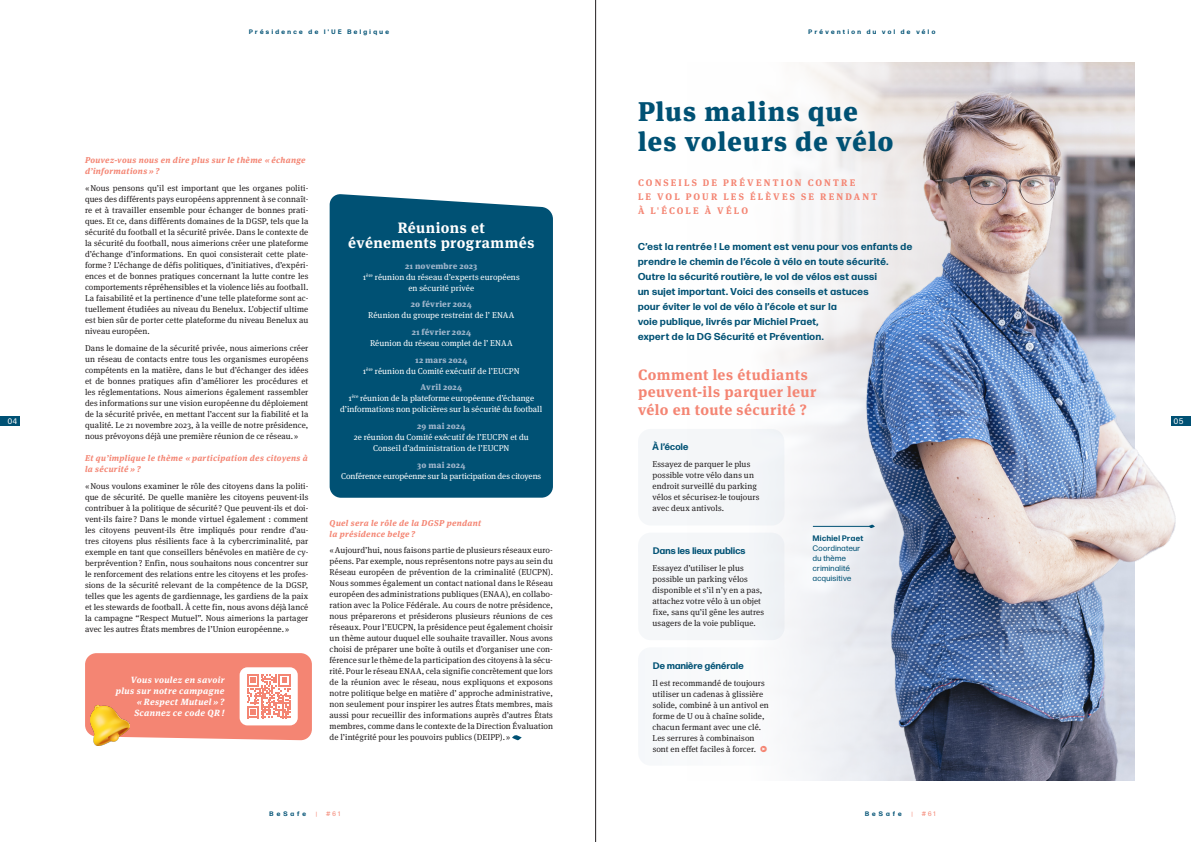
<style>
.page{position:relative;width:1191px;height:842px;background:#fff}
.page>*{position:absolute;margin:0;border:0;box-sizing:border-box;transform-origin:0 0}
.Titel{font:900 27px/30px "Meta Serif Pro";letter-spacing:.035em;color:#005174}
.Tussentitel{font:700 15px/17.5px "Meta Serif Pro";letter-spacing:.025em;color:#f48573}
.Tussentitel-2{font:700 15px/15px "Meta Serif Pro";letter-spacing:.025em;color:#fff;text-align:center}
.Inleiding{font:700 10px/15px "Forma DJR Display";letter-spacing:.05em;color:#005174}
.Ondertitel{font:700 9.5px/14px "Meta Serif Pro";letter-spacing:.225em;color:#f48573}
.DATUM_COVER{font:700 9.5px "Forma DJR Display";letter-spacing:.025em;color:#005174}
.Tussentitel-3{font:italic 700 9px/11px "Meta Serif Pro";letter-spacing:.04em;color:#fff;text-align:right}
.Body{font:8.5px/11px "Meta Serif Pro";letter-spacing:.005em;color:#231f20;text-align:justify}
.Body-2{font:8.5px/11px "Meta Serif Pro";color:#fff;text-align:center}
.Tussentitel-4{font:italic 700 8.5px/11px "Meta Serif Pro";letter-spacing:.04em;color:#f48573}
.PRESUBTITEL{font:8.5px "Meta Serif Pro";color:#f48573}
.Quote_2{font:8px/10px "Forma DJR Display";letter-spacing:.055em;color:#005174}
.t1{font:8px "Forma DJR Display";color:#fff}
.MASTER_rubriekstitel{font:700 6.5px "Forma DJR Display";letter-spacing:.37em;color:#005174}
.t2{font:6.5px "Forma DJR Display";color:#f48573}
.t3{font:5.8px "Forma DJR Display";color:#f48573;scale:1.11 1}
.s1{font-weight:900;color:#9cb4ca}
.s2{font-weight:700}
</style>
<div class="page">
<img style="left:831px;top:62px;width:345px;height:719px">
<hr style="left:813px;top:526px;width:58px;height:1px;background:#005174">
<svg style="left:868px;top:525px;width:7px;height:3px"></svg>
<div style="left:330px;top:194px;width:223px;height:304px;background:#005174"></div>
<svg style="left:85px;top:653px;width:227px;height:87px;background:#f59586"></svg>
<div style="left:0;top:416px;width:20px;height:10px;background:#005174"></div>
<div style="left:1171px;top:416px;width:20px;height:10px;background:#005174"></div>
<div style="left:638px;top:429px;width:146px;height:96px;background:#f4f6f8;border-radius:13px"></div>
<div style="left:638px;top:533px;width:146px;height:107px;background:#f4f6f8;border-radius:13px"></div>
<div style="left:638px;top:647px;width:146px;height:119px;background:#f8f9fb;border-radius:13px"></div>
<svg style="left:512px;top:735px;width:10px;height:5px"></svg>
<img style="left:90px;top:705px;width:40px;height:40px">
<hr style="left:595px;top:0;width:1px;height:842px;background:#231f20">
<p class="MASTER_rubriekstitel" style="left:249px;top:28px;width:141px">Présidence de l'UE Belgique</p>
<p class="MASTER_rubriekstitel" style="left:808px;top:28px;width:128px">Prévention du vol de vélo</p>
<p class="Titel" style="left:638px;top:93px;width:257px">Plus malins que les voleurs de vélo</p>
<p class="Tussentitel-4" style="left:85px;top:154px;width:222px">Pouvez-vous nous en dire plus sur le thème « échange d’informations»?</p>
<p class="Body" style="left:85px;top:182px;width:225px">«Nous pensons qu’il est important que les organes politi&shy;ques des différents pays européens apprennent à se connaît&shy;re et à travailler ensemble pour échanger de bonnes prati&shy;ques. Et ce, dans différents domaines de la DGSP, tels que la sécurité du football et la sécurité privée. Dans le contexte de la sécurité du football, nous aimerions créer une plateforme d’échange d’informations. En quoi consisterait cette plate&shy;forme ? L’échange de défis politiques, d’initiatives, d’expéri&shy;ences et de bonnes pratiques concernant la lutte contre les comportements répréhensibles et la violence liés au football.<br>La faisabilité et la pertinence d’une telle plateforme sont ac&shy;tuellement étudiées au niveau du Benelux. L’objectif ultime est bien sûr de porter cette plateforme du niveau Benelux au niveau européen.</p>
<p class="Body" style="left:85px;top:342px;width:225px">Dans le domaine de la sécurité privée, nous aimerions créer un réseau de contacts entre tous les organismes européens compétents en la matière, dans le but d’échanger des idées et de bonnes pratiques afin d’améliorer les procédures et les réglementations. Nous aimerions également rassembler des informations sur une vision européenne du déploiement de la sécurité privée, en mettant l’accent sur la fiabilité et la qualité. Le 21 novembre 2023, à la veille de notre présidence, nous prévoyons déjà une première réunion de ce réseau.»</p>
<p class="Tussentitel-4" style="left:85px;top:452px;width:224px">Et qu’implique le thème « participation des citoyens à la sécurité» ?</p>
<p class="Body" style="left:85px;top:480px;width:225px">«Nous voulons examiner le rôle des citoyens dans la politi&shy;que de sécurité. De quelle manière les citoyens peuvent-ils contribuer à la politique de sécurité? Que peuvent-ils et doi&shy;vent-ils faire ? Dans le monde virtuel également : comment les citoyens peuvent-ils être impliqués pour rendre d’au&shy;tres citoyens plus résilients face à la cybercriminalité, par exemple en tant que conseillers bénévoles en matière de cy&shy;berprévention? Enfin, nous souhaitons nous concentrer sur le renforcement des relations entre les citoyens et les profes&shy;sions de la sécurité relevant de la compétence de la DGSP, telles que les agents de gardiennage, les gardiens de la paix et les stewards de football. À cette fin, nous avons déjà lancé la campagne “Respect Mutuel”. Nous aimerions la partager avec les autres États membres de l’Union européenne.»</p>
<p class="Ondertitel" style="left:638px;top:175px;width:241px">CONSEILS DE PRÉVENTION CONTRE<br>LE VOL POUR LES ÉLÈVES SE RENDANT<br>À L'ÉCOLE À VÉLO</p>
<p class="Tussentitel-2" style="left:348px;top:219px;width:188px">Réunions et<br>événements programmés</p>
<p class="Inleiding" style="left:638px;top:239px;width:276px">C’est la rentrée ! Le moment est venu pour vos enfants de prendre le chemin de l’école à vélo en toute sécurité.<br>Outre la sécurité routière, le vol de vélos est aussi<br>un sujet important. Voici des conseils et astuces<br>pour éviter le vol de vélo à l’école et sur la<br>voie publique, livrés par Michiel Praet,<br>expert de la DG Sécurité et Prévention.</p>
<p class="Body-2" style="left:363px;top:260px;width:158px"><span class="s1">21 novembre 2023<br></span>1<sup>ère</sup> réunion du réseau d’experts européens en sécurité privée</p>
<p class="Body-2" style="left:368px;top:298px;width:148px"><span class="s1">20 février 2024<br></span>Réunion du groupe restreint de l’ ENAA</p>
<p class="Body-2" style="left:370px;top:326px;width:144px"><span class="s1">21 février 2024<br></span>Réunion du réseau complet de l’ ENAA</p>
<p class="Body-2" style="left:363px;top:354px;width:158px"><span class="s1">12 mars 2024<br></span>1<sup>ère</sup> réunion du Comité exécutif de l’EUCPN</p>
<p class="Body-2" style="left:340px;top:381px;width:204px"><span class="s1">Avril 2024<br></span>1<sup>ère</sup> réunion de la plateforme européenne d’échange d’informations non policières sur la sécurité du football</p>
<p class="Body-2" style="left:354px;top:420px;width:176px"><span class="s1">29 mai 2024<br></span>2e réunion du Comité exécutif de l’EUCPN et du<br>Conseil d’administration de l’EUCPN</p>
<p class="Body-2" style="left:341px;top:459px;width:201px"><span class="s1">30 mai 2024<br></span>Conférence européenne sur la participation des citoyens</p>
<p class="Tussentitel" style="left:638px;top:364px;width:180px">Comment les étudiants peuvent-ils parquer leur vélo en toute sécurité ?</p>
<p class="DATUM_COVER" style="left:652px;top:441px;width:37px">À l’école</p>
<p class="t1" style="left:8px;top:416px;width:11px">04</p>
<p class="t1" style="left:1174px;top:416px;width:11px">05</p>
<p class="Body" style="left:652px;top:458px;width:108px;text-align:left">Essayez de parquer le plus possible votre vélo dans un endroit surveillé du parking vélos et sécurisez-le toujours avec deux antivols.</p>
<p class="Tussentitel-4" style="left:330px;top:516px;width:153px">Quel sera le rôle de la DGSP pendant la présidence belge?</p>
<p class="Body" style="left:330px;top:544px;width:225px">«Aujourd’hui, nous faisons partie de plusieurs réseaux euro&shy;péens. Par exemple, nous représentons notre pays au sein du Réseau européen de prévention de la criminalité (EUCPN).<br>Nous sommes également un contact national dans le Réseau européen des administrations publiques (ENAA), en collabo&shy;ration avec la Police Fédérale. Au cours de notre présidence, nous préparerons et présiderons plusieurs réunions de ces réseaux. Pour l’EUCPN, la présidence peut également choisir un thème autour duquel elle souhaite travailler. Nous avons choisi de préparer une boîte à outils et d’organiser une con&shy;férence sur le thème de la participation des citoyens à la sécu&shy;rité. Pour le réseau ENAA, cela signifie concrètement que lors de la réunion avec le réseau, nous expliquons et exposons notre politique belge en matière d’ approche administrative, non seulement pour inspirer les autres États membres, mais aussi pour recueillir des informations auprès d’autres États membres, comme dans le contexte de la Direction Évaluation de l’intégrité pour les pouvoirs publics (DEIPP).»</p>
<p class="Quote_2" style="left:813px;top:533px;width:52px"><span class="s2">Michiel Praet<br></span>Coordinateur du thème criminalité acquisitive</p>
<p class="DATUM_COVER" style="left:653px;top:545px;width:94px">Dans les lieux publics</p>
<p class="Body" style="left:652px;top:562px;width:113px;text-align:left">Essayez d’utiliser le plus possible un parking vélos disponible et s’il n’y en a pas, attachez votre vélo à un objet fixe, sans qu’il gêne les autres usagers de la voie publique.</p>
<p class="DATUM_COVER" style="left:653px;top:659px;width:92px">De manière générale</p>
<p class="Tussentitel-3" style="left:116px;top:674px;width:110px">Vous voulez en savoir plus sur notre campagne « Respect Mutuel » ?<br>Scannez ce code QR !</p>
<p class="Body" style="left:652px;top:677px;width:118px;text-align:left">Il est recommandé de toujours utiliser un cadenas à glissière solide, combiné à un antivol en forme de U ou à chaîne solide, chacun fermant avec une clé.<br>Les serrures à combinaison sont en effet faciles à forcer.</p>
<p class="PRESUBTITEL" style="left:760px;top:743px;width:9px">•</p>
<p class="MASTER_rubriekstitel" style="left:270px;top:810px;width:38px">BeSafe</p>
<p class="t3" style="left:316px;top:810px;width:2px">|</p>
<p class="t2" style="left:326px;top:810px;width:15px">#61</p>
<p class="MASTER_rubriekstitel" style="left:865px;top:810px;width:38px">BeSafe</p>
<p class="t3" style="left:911px;top:810px;width:2px">|</p>
<p class="t2" style="left:921px;top:810px;width:15px">#61</p>
</div>
